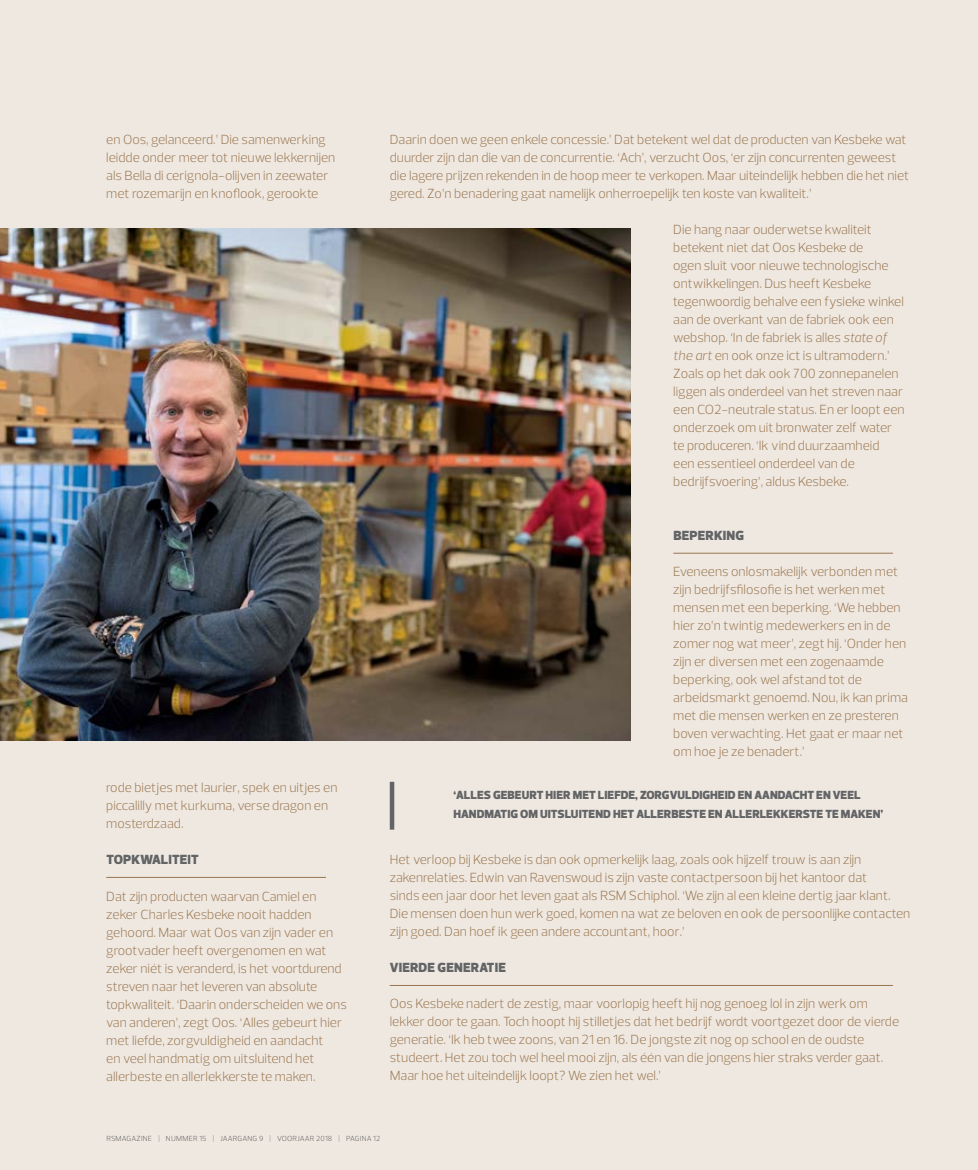
<style>
.page{position:relative;width:978px;height:1170px;background:#fff}
.page>*{position:absolute;margin:0;border:0;box-sizing:border-box;transform-origin:0 0}
.t1{font:300 13.5px/18px "Prelo";color:#99754d}
.t2{font:900 13.5px "Prelo";letter-spacing:.015em;color:#636466}
.t3{font:900 12px/19.5px "Prelo";letter-spacing:.005em;color:#636466}
.t4{font:300 7.5px "Prelo";letter-spacing:.02em;color:#636466}
.s1{font-style:italic}
</style>
<div class="page">
<div style="left:0;top:0;width:978px;height:1169px;background:#eee8e1"></div>
<img style="left:0;top:229px;width:631px;height:511px">
<hr style="left:106px;top:877px;width:220px;height:1px;background:#99754d">
<hr style="left:673px;top:553px;width:220px;height:1px;background:#99754d">
<hr style="left:390px;top:985px;width:503px;height:1px;background:#99754d">
<hr style="left:390px;top:781px;width:4px;height:48px;background:#636466">
<p class="t1" style="left:106px;top:131px;width:231px">en Oos, gelanceerd.’ Die samenwerking leidde onder meer tot nieuwe lekkernijen als Bella di cerignola-olijven in zeewater met rozemarijn en knoflook, gerookte</p>
<p class="t1" style="left:106px;top:779px;width:233px">rode bietjes met laurier, spek en uitjes en piccalilly met kurkuma, verse dragon en mosterdzaad.</p>
<p class="t2" style="left:106px;top:851px;width:94px">TOPKWALITEIT</p>
<p class="t1" style="left:106px;top:887px;width:242px">Dat zijn producten waarvan Camiel en zeker Charles Kesbeke nooit hadden gehoord. Maar wat Oos van zijn vader en grootvader heeft overgenomen en wat zeker niét is veranderd, is het voortdurend streven naar het leveren van absolute topkwaliteit. ‘Daarin onderscheiden we ons van anderen’, zegt Oos. ‘Alles gebeurt hier met liefde, zorgvuldigheid en aandacht<br>en veel handmatig om uitsluitend het allerbeste en allerlekkerste te maken.</p>
<p class="t1" style="left:390px;top:131px;width:521px">Daarin doen we geen enkele concessie.’ Dat betekent wel dat de producten van Kesbeke wat duurder zijn dan die van de concurrentie. ‘Ach’, verzucht Oos, ‘er zijn concurrenten geweest die lagere prijzen rekenden in de hoop meer te verkopen. Maar uiteindelijk hebben die het niet gered. Zo’n benadering gaat namelijk onherroepelijk ten koste van kwaliteit.’</p>
<p class="t1" style="left:673px;top:221px;width:233px">Die hang naar ouderwetse kwaliteit betekent niet dat Oos Kesbeke de<br>ogen sluit voor nieuwe technologische ontwikkelingen. Dus heeft Kesbeke tegenwoordig behalve een fysieke winkel aan de overkant van de fabriek ook een webshop. ‘In de fabriek is alles <span class="s1">state of the art</span> en ook onze ict is ultramodern.’ Zoals op het dak ook 700 zonnepanelen liggen als onderdeel van het streven naar een CO2-neutrale status. En er loopt een onderzoek om uit bronwater zelf water te produceren. ‘Ik vind duurzaamheid<br>een essentieel onderdeel van de bedrijfsvoering’, aldus Kesbeke.</p>
<p class="t2" style="left:673px;top:527px;width:72px">BEPERKING</p>
<p class="t1" style="left:673px;top:562px;width:236px">Eveneens onlosmakelijk verbonden met zijn bedrijfsfilosofie is het werken met mensen met een beperking. ‘We hebben hier zo’n twintig medewerkers en in de zomer nog wat meer’, zegt hij. ‘Onder hen zijn er diversen met een zogenaamde beperking, ook wel afstand tot de arbeidsmarkt genoemd. Nou, ik kan prima met die mensen werken en ze presteren boven verwachting. Het gaat er maar net om hoe je ze benadert.’</p>
<p class="t3" style="left:454px;top:785px;width:431px">‘ALLES GEBEURT HIER MET LIEFDE, ZORGVULDIGHEID EN AANDACHT EN VEEL<br>HANDMATIG OM UITSLUITEND HET ALLERBESTE EN ALLERLEKKERSTE TE MAKEN’</p>
<p class="t1" style="left:390px;top:850px;width:522px">Het verloop bij Kesbeke is dan ook opmerkelijk laag, zoals ook hijzelf trouw is aan zijn zakenrelaties. Edwin van Ravenswoud is zijn vaste contactpersoon bij het kantoor dat<br>sinds een jaar door het leven gaat als RSM Schiphol. ‘We zijn al een kleine dertig jaar klant.<br>Die mensen doen hun werk goed, komen na wat ze beloven en ook de persoonlijke contacten zijn goed. Dan hoef ik geen andere accountant, hoor.’</p>
<p class="t2" style="left:390px;top:959px;width:118px">VIERDE GENERATIE</p>
<p class="t1" style="left:390px;top:994px;width:511px">Oos Kesbeke nadert de zestig, maar voorlopig heeft hij nog genoeg lol in zijn werk om lekker door te gaan. Toch hoopt hij stilletjes dat het bedrijf wordt voortgezet door de vierde generatie. ‘Ik heb twee zoons, van 21 en 16. De jongste zit nog op school en de oudste studeert. Het zou toch wel heel mooi zijn, als één van die jongens hier straks verder gaat.<br>Maar hoe het uiteindelijk loopt? We zien het wel.’</p>
<p class="t4" style="left:106px;top:1133px;width:275px">RSMAGAZINE | NUMMER 15 | JAARGANG 9 | VOORJAAR 2018 | PAGINA 12</p>
</div>
